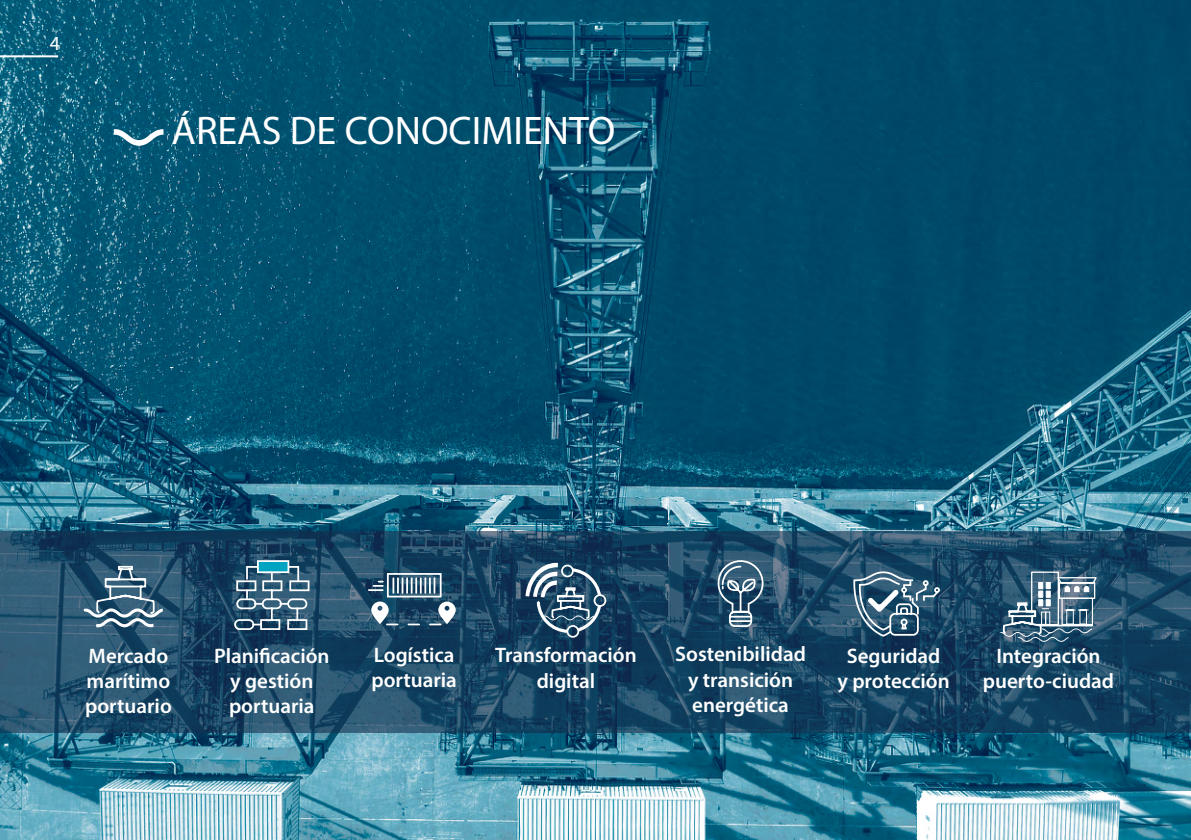
<style>
.page{position:relative;width:1191px;height:840px;background:#fff}
.page>*{position:absolute;margin:0;border:0;box-sizing:border-box;transform-origin:0 0}
.t1{font:40px "Myriad Pro";color:#fff}
.t2{font:600 21px/25.2px "Myriad Pro";color:#fff;text-align:center}
.t3{font:20px "Myriad Pro";color:#fff}
</style>
<div class="page">
<img style="left:0;top:0;width:1191px;height:839px">
<svg style="left:0;top:531px;width:1191px;height:201px;background:#1c4765"></svg>
<svg style="left:83px;top:564px;width:80px;height:65px;background:#4f728a"></svg>
<div style="left:257px;top:560px;width:32px;height:12px;background:#00a4c1;border:2px solid #fff"></div>
<svg style="left:233px;top:565px;width:77px;height:65px"></svg>
<div style="left:387px;top:572px;width:54px;height:25px;border:2px solid #fff"></div>
<svg style="left:392px;top:578px;width:43px;height:14px"></svg>
<svg style="left:369px;top:580px;width:14px;height:10px"></svg>
<svg style="left:371px;top:601px;width:85px;height:24px"></svg>
<svg style="left:525px;top:562px;width:82px;height:76px;background:#486881"></svg>
<svg style="left:716px;top:559px;width:48px;height:68px;background:#507188"></svg>
<svg style="left:852px;top:570px;width:88px;height:67px;background:#4b6f86"></svg>
<svg style="left:1000px;top:570px;width:98px;height:72px;background:#57788e"></svg>
<hr style="left:0;top:55px;width:58px;height:2px;background:#fff">
<svg style="left:113px;top:129px;width:50px;height:17px"></svg>
<p class="t3" style="left:50px;top:31px;width:12px">4</p>
<h1 class="t1" style="left:171px;top:105px;width:445px">ÁREAS DE CONOCIMIENTO</h1>
<p class="t2" style="left:85px;top:642px;width:88px;text-align:left">Mercado marítimo portuario</p>
<p class="t2" style="left:214px;top:642px;width:117px">Planificación y gestión portuaria</p>
<p class="t2" style="left:371px;top:641px;width:87px;text-align:left">Logística portuaria</p>
<p class="t2" style="left:495px;top:642px;width:143px">Transformación digital</p>
<p class="t2" style="left:675px;top:640px;width:132px">Sostenibilidad y transición energética</p>
<p class="t2" style="left:837px;top:642px;width:114px">Seguridad<br>y protección</p>
<p class="t2" style="left:983px;top:642px;width:133px">Integración puerto-ciudad</p>
</div>
